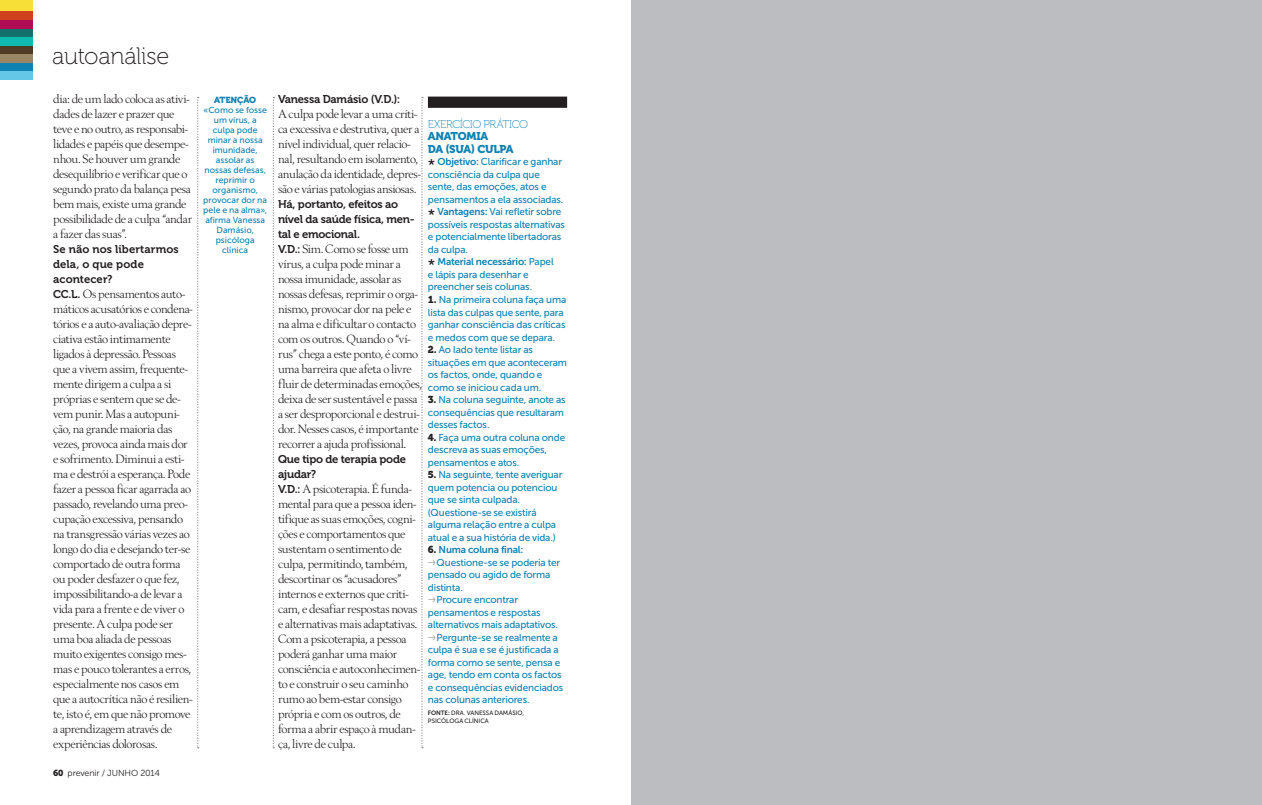
<style>
.page{position:relative;width:1262px;height:805px;background:#fff}
.page>*{position:absolute;margin:0;border:0;box-sizing:border-box;transform-origin:0 0}
.t1{font:23.75px "Museo 100";letter-spacing:-.015em;color:#231f20}
.t2{font:12.5px/15px "Berling";letter-spacing:-.03em;color:#231f20}
.t3{font:11.25px/15px "Museo 700";letter-spacing:-.02em;color:#231f20}
.t4{font:11.25px/15px "Museo 700";letter-spacing:.005em;color:#231f20}
.t5{font:11.25px/12.5px "Museo 900";letter-spacing:-.03em;color:#1082b2}
.t6{font:11.25px "Museo 100";letter-spacing:-.035em;color:#1082b2}
.t7{font:10px/12.5px "Museo Sans 500";letter-spacing:-.015em;color:#1082b2}
.t8{font:10px "Museo Sans 700";letter-spacing:-.02em;color:#1082b2}
.t9{font:8.75px/10px "Museo Sans 500";color:#1082b2;text-align:center}
.t10{font:8.75px "Museo Sans 300";letter-spacing:-.005em;color:#231f20}
.t11{font:8.75px "Museo 900";letter-spacing:-.015em;color:#1082b2}
.t12{font:6.25px/8.8px "Museo Sans 500";letter-spacing:-.005em;color:#231f20}
.s1{font-family:"Museo 700";font-size:11.25px}
.s2{font-family:"Museo 900"}
.s3{color:#231f20}
.s4{font-family:"Museo Sans 700"}
.s5{font-family:"Museo Sans 500"}
.s6{font-family:"Museo 900";color:#231f20}
</style>
<div class="page">
<div style="left:0;top:1px;width:33px;height:11px;background:#f8df38"></div>
<div style="left:0;top:12px;width:33px;height:8px;background:#cf401e"></div>
<div style="left:0;top:20px;width:33px;height:9px;background:#af0c53"></div>
<div style="left:0;top:29px;width:33px;height:8px;background:#13716c"></div>
<div style="left:0;top:37px;width:33px;height:9px;background:#10bab0"></div>
<div style="left:0;top:46px;width:33px;height:8px;background:#503c24"></div>
<div style="left:0;top:54px;width:33px;height:9px;background:#9a8564"></div>
<div style="left:0;top:63px;width:33px;height:9px;background:#1082b2"></div>
<div style="left:0;top:71px;width:33px;height:9px;background:#65c7e7"></div>
<svg style="left:197px;top:97px;width:2px;height:651px"></svg>
<svg style="left:273px;top:97px;width:1px;height:651px"></svg>
<div style="left:428px;top:97px;width:139px;height:11px;background:#231f20"></div>
<svg style="left:421px;top:97px;width:2px;height:651px"></svg>
<div style="left:631px;top:1px;width:630px;height:803px;background:#bcbdc0"></div>
<h1 class="t1" style="left:52px;top:43px;width:119px">autoanálise</h1>
<p class="t2" style="left:53px;top:92px;width:141px">dia: de um lado coloca as ativi&shy;dades de lazer e prazer que teve e no outro, as responsabi&shy;lidades e papéis que desempe&shy;nhou. Se houver um grande desequilíbrio e verificar que o segundo prato da balança pesa bem mais, existe uma grande possibilidade de a culpa “andar a fazer das suas”.</p>
<p class="t4" style="left:53px;top:242px;width:127px">Se não nos libertarmos dela, o que pode acontecer?</p>
<p class="t2" style="left:53px;top:287px;width:141px"><span class="s1">CC.L.</span> Os pensamentos auto&shy;máticos acusatórios e condena&shy;tórios e a auto-avaliação depre&shy;ciativa estão intimamente ligados à depressão. Pessoas que a vivem assim, frequente&shy;mente dirigem a culpa a si próprias e sentem que se de&shy;vem punir. Mas a autopuni&shy;ção, na grande maioria das vezes, provoca ainda mais dor e sofrimento. Diminui a esti&shy;ma e destrói a esperança. Pode fazer a pessoa ficar agarrada ao passado, revelando uma preo&shy;cupação excessiva, pensando na transgressão várias vezes ao longo do dia e desejando ter-se comportado de outra forma ou poder desfazer o que fez, impossibilitando-a de levar a vida para a frente e de viver o presente. A culpa pode ser uma boa aliada de pessoas muito exigentes consigo mes&shy;mas e pouco tolerantes a erros, especialmente nos casos em que a autocrítica não é resilien&shy;te, isto é, em que não promove a aprendizagem através de experiências dolorosas.</p>
<p class="t10" style="left:53px;top:768px;width:108px"><span class="s2">60</span> prevenir / JUNHO 2014</p>
<p class="t11" style="left:214px;top:95px;width:44px">ATENÇÃO</p>
<p class="t9" style="left:203px;top:105px;width:65px">«Como se fosse um vírus, a culpa pode minar a nossa imunidade, assolar as nossas defesas, reprimir o organismo, provocar dor na pele e na alma», afirma Vanessa<br>Damásio, psicóloga clínica</p>
<p class="t3" style="left:278px;top:92px;width:124px">Vanessa Damásio (V.D.):</p>
<p class="t2" style="left:278px;top:107px;width:144px">A culpa pode levar a uma críti&shy;ca excessiva e destrutiva, quer a nível individual, quer relacio&shy;nal, resultando em isolamento, anulação da identidade, depres&shy;são e várias patologias ansiosas.</p>
<p class="t3" style="left:278px;top:197px;width:138px">Há, portanto, efeitos ao nível da saúde física, men&shy;tal e emocional.</p>
<p class="t2" style="left:278px;top:242px;width:146px"><span class="s1">V.D.:</span> Sim. Como se fosse um vírus, a culpa pode minar a nossa imunidade, assolar as nossas defesas, reprimir o orga&shy;nismo, provocar dor na pele e na alma e dificultar o contacto com os outros. Quando o “ví&shy;rus” chega a este ponto, é como uma barreira que afeta o livre fluir de determinadas emoções, deixa de ser sustentável e passa a ser desproporcional e destrui&shy;dor. Nesses casos, é importante recorrer a ajuda profissional.</p>
<p class="t3" style="left:278px;top:452px;width:130px">Que tipo de terapia pode ajudar?</p>
<p class="t2" style="left:278px;top:482px;width:144px"><span class="s1">V.D.:</span> A psicoterapia. É funda&shy;mental para que a pessoa iden&shy;tifique as suas emoções, cogni&shy;ções e comportamentos que sustentam o sentimento de culpa, permitindo, também, descortinar os “acusadores” internos e externos que criti&shy;cam, e desafiar respostas novas e alternativas mais adaptativas.<br>Com a psicoterapia, a pessoa poderá ganhar uma maior consciência e autoconhecimen&shy;to e construir o seu caminho rumo ao bem-estar consigo própria e com os outros, de forma a abrir espaço à mudan&shy;ça, livre de culpa.</p>
<p class="t6" style="left:428px;top:118px;width:102px">EXERCÍCIO PRÁTICO</p>
<p class="t5" style="left:428px;top:130px;width:87px">ANATOMIA<br>DA (SUA) CULPA</p>
<p class="t7" style="left:428px;top:156px;width:137px"><span class="s3">❖</span> <span class="s4">Objetivo:</span> Clarificar e ganhar consciência da culpa que sente, das emoções, atos e pensamentos a ela associadas.</p>
<p class="t7" style="left:428px;top:206px;width:138px"><span class="s3">❖</span> <span class="s4">Vantagens:</span> Vai refletir sobre possíveis respostas alternativas e potencialmente libertadoras da culpa.</p>
<p class="t8" style="left:428px;top:256px;width:127px"><span class="s3">❖</span> Material necessário: <span class="s5">Papel</span></p>
<p class="t7" style="left:428px;top:268px;width:106px">e lápis para desenhar e preencher seis colunas.</p>
<p class="t7" style="left:428px;top:293px;width:140px"><span class="s6">1.</span> Na primeira coluna faça uma lista das culpas que sente, para ganhar consciência das críticas e medos com que se depara.</p>
<p class="t7" style="left:428px;top:343px;width:140px"><span class="s6">2.</span> Ao lado tente listar as situações em que aconteceram os factos, onde, quando e como se iniciou cada um.</p>
<p class="t7" style="left:428px;top:393px;width:139px"><span class="s6">3.</span> Na coluna seguinte, anote as consequências que resultaram desses factos.</p>
<p class="t7" style="left:428px;top:431px;width:139px"><span class="s6">4.</span> Faça uma outra coluna onde descreva as suas emoções, pensamentos e atos.</p>
<p class="t7" style="left:428px;top:468px;width:136px"><span class="s6">5.</span> Na seguinte, tente averiguar quem potencia ou potenciou que se sinta culpada. (Questione-se se existirá alguma relação entre a culpa atual e a sua história de vida.)</p>
<p class="t8" style="left:428px;top:544px;width:97px"><span class="s6">6.</span> Numa coluna final:</p>
<p class="t7" style="left:436px;top:556px;width:125px">Questione-se se poderia ter</p>
<p class="t7" style="left:428px;top:568px;width:124px">pensado ou agido de forma</p>
<p class="t7" style="left:428px;top:581px;width:36px">distinta.</p>
<p class="t7" style="left:436px;top:593px;width:83px">Procure encontrar</p>
<p class="t7" style="left:428px;top:606px;width:114px">pensamentos e respostas</p>
<p class="t7" style="left:428px;top:618px;width:132px">alternativos mais adaptativos.</p>
<p class="t7" style="left:436px;top:631px;width:123px">Pergunte-se se realmente a</p>
<p class="t7" style="left:428px;top:643px;width:132px">culpa é sua e se é justificada a</p>
<p class="t7" style="left:428px;top:656px;width:134px">forma como se sente, pensa e</p>
<p class="t7" style="left:428px;top:668px;width:135px">age, tendo em conta os factos</p>
<p class="t7" style="left:428px;top:681px;width:137px">e consequências evidenciados</p>
<p class="t7" style="left:428px;top:693px;width:103px">nas colunas anteriores.</p>
<p class="t12" style="left:428px;top:708px;width:98px"><span class="s4">FONTE:</span> DRA. VANESSA DAMÁSIO,<br>PSICÓLOGA CLÍNICA</p>
</div>
